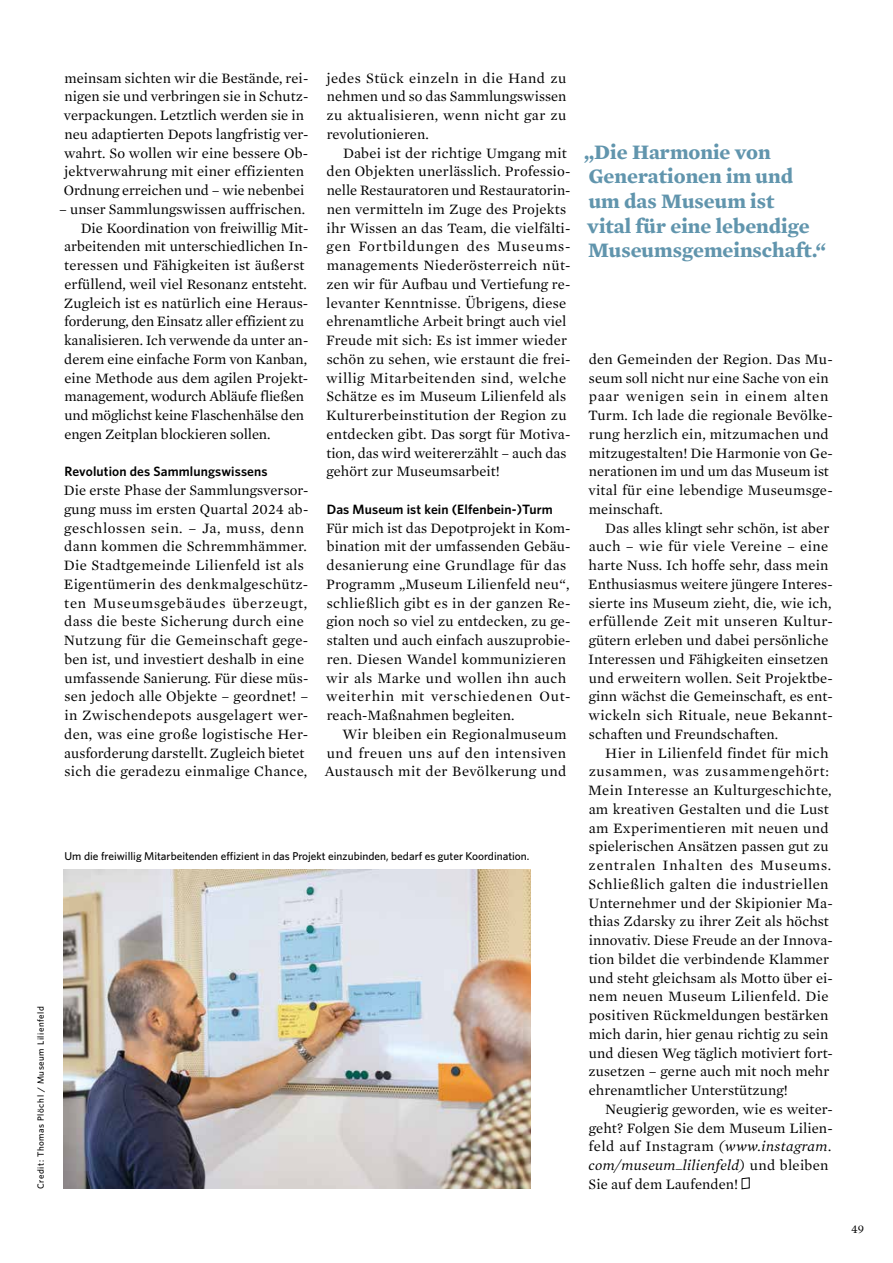
<style>
.page{position:relative;width:893px;height:1263px;background:#fff}
.page>*{position:absolute;margin:0;border:0;box-sizing:border-box;transform-origin:0 0}
.t1{font:700 21px/24.6px "Mercury Text G1";color:#6195ad}
.t2{font:14.7px/18.8px "Mercury Text G1";letter-spacing:.01em;color:#000}
.t3{font:14.7px "Mercury Text G1";letter-spacing:-.01em;color:#000}
.t4{font:600 13.5px "Whitney";letter-spacing:.01em;color:#000}
.t5{font:12px "Mercury Text G1";color:#000}
.t6{font:500 11.4px "Whitney";color:#000}
.t7{font:500 9px "Whitney";letter-spacing:.06em;color:#000}
.s1{font-style:italic}
</style>
<div class="page">
<svg style="left:741px;top:1177px;width:9px;height:13px"></svg>
<img style="left:64px;top:870px;width:467px;height:319px">
<p class="t7" style="left:35px;top:1189px;width:184px;rotate:-90deg">Credit: Thomas Plöchl / Museum Lilienfeld</p>
<p class="t2" style="left:64px;top:68px;width:246px">meinsam sichten wir die Bestände, rei&shy;nigen sie und verbringen sie in Schutz&shy;verpackungen. Letztlich werden sie in neu adaptierten Depots langfristig ver&shy;wahrt. So wollen wir eine bessere Ob&shy;jektverwahrung mit einer effizienten Ordnung erreichen und – wie nebenbei</p>
<p class="t2" style="left:59px;top:199px;width:248px">– unser Sammlungswissen auffrischen.</p>
<p class="t2" style="left:81px;top:218px;width:229px">Die Koordination von freiwillig Mit-</p>
<p class="t2" style="left:64px;top:236px;width:246px">arbeitenden mit unterschiedlichen In-</p>
<p class="t2" style="left:64px;top:255px;width:242px">teressen und Fähigkeiten ist äußerst</p>
<p class="t2" style="left:64px;top:274px;width:244px">erfüllend, weil viel Resonanz entsteht.</p>
<p class="t2" style="left:64px;top:293px;width:246px">Zugleich ist es natürlich eine Heraus-</p>
<p class="t3" style="left:64px;top:311px;width:242px">forderung, den Einsatz aller effizient zu</p>
<p class="t2" style="left:64px;top:330px;width:246px">kanalisieren. Ich verwende da unter an-</p>
<p class="t2" style="left:64px;top:349px;width:244px">derem eine einfache Form von Kanban,</p>
<p class="t2" style="left:64px;top:368px;width:245px">eine Methode aus dem agilen Projekt-</p>
<p class="t2" style="left:64px;top:386px;width:241px">management, wodurch Abläufe fließen</p>
<p class="t2" style="left:64px;top:405px;width:241px">und möglichst keine Flaschenhälse den</p>
<p class="t2" style="left:64px;top:424px;width:208px">engen Zeitplan blockieren sollen.</p>
<p class="t4" style="left:65px;top:463px;width:205px">Revolution des Sammlungswissens</p>
<p class="t2" style="left:64px;top:480px;width:246px">Die erste Phase der Sammlungsversor&shy;gung muss im ersten Quartal 2024 ab&shy;geschlossen sein. – Ja, muss, denn dann kommen die Schremmhämmer.<br>Die Stadtgemeinde Lilienfeld ist als Eigentümerin des denkmalgeschütz&shy;ten Museumsgebäudes überzeugt, dass die beste Sicherung durch eine Nutzung für die Gemeinschaft gege&shy;ben ist, und investiert deshalb in eine umfassende Sanierung. Für diese müs&shy;sen jedoch alle Objekte – geordnet! – in Zwischendepots ausgelagert wer&shy;den, was eine große logistische Her&shy;ausforderung darstellt. Zugleich bietet sich die geradezu einmalige Chance,</p>
<p class="t2" style="left:326px;top:68px;width:242px;text-align:justify">jedes Stück einzeln in die Hand zu nehmen und so das Sammlungswissen zu aktualisieren, wenn nicht gar zu revolutionieren.</p>
<p class="t2" style="left:326px;top:143px;width:246px;text-indent:17px">Dabei ist der richtige Umgang mit den Objekten unerlässlich. Professio&shy;nelle Restauratoren und Restauratorin&shy;nen vermitteln im Zuge des Projekts ihr Wissen an das Team, die vielfälti&shy;gen Fortbildungen des Museums&shy;managements Niederösterreich nüt&shy;zen wir für Aufbau und Vertiefung re&shy;levanter Kenntnisse. Übrigens, diese ehrenamtliche Arbeit bringt auch viel Freude mit sich: Es ist immer wieder schön zu sehen, wie erstaunt die frei&shy;willig Mitarbeitenden sind, welche Schätze es im Museum Lilienfeld als Kulturerbeinstitution der Region zu entdecken gibt. Das sorgt für Motiva&shy;tion, das wird weitererzählt – auch das gehört zur Museumsarbeit!</p>
<p class="t4" style="left:327px;top:500px;width:227px">Das Museum ist kein (Elfenbein-)Turm</p>
<p class="t2" style="left:326px;top:518px;width:246px">Für mich ist das Depotprojekt in Kom&shy;bination mit der umfassenden Gebäu&shy;desanierung eine Grundlage für das Programm „Museum Lilienfeld neu“, schließlich gibt es in der ganzen Re&shy;gion noch so viel zu entdecken, zu ge&shy;stalten und auch einfach auszuprobie&shy;ren. Diesen Wandel kommunizieren wir als Marke und wollen ihn auch weiterhin mit verschiedenen Out&shy;reach-Maßnahmen begleiten.</p>
<p class="t2" style="left:325px;top:724px;width:243px;text-align:justify;text-indent:18px">Wir bleiben ein Regionalmuseum und freuen uns auf den intensiven Austausch mit der Bevölkerung und</p>
<p class="t6" style="left:65px;top:849px;width:466px">Um die freiwillig Mitarbeitenden effizient in das Projekt einzubinden, bedarf es guter Koordination.</p>
<h1 class="t1" style="left:584px;top:138px;width:243px">„Die Harmonie von<br>Generationen im und<br>um das Museum ist<br>vital für eine lebendige<br>Museumsgemeinschaft.“</h1>
<p class="t2" style="left:588px;top:349px;width:246px">den Gemeinden der Region. Das Mu&shy;seum soll nicht nur eine Sache von ein paar wenigen sein in einem alten<br>Turm. Ich lade die regionale Bevölke&shy;rung herzlich ein, mitzumachen und mitzugestalten! Die Harmonie von Ge&shy;nerationen im und um das Museum ist vital für eine lebendige Museumsge&shy;meinschaft.</p>
<p class="t2" style="left:588px;top:518px;width:246px;text-indent:17px">Das alles klingt sehr schön, ist aber auch – wie für viele Vereine – eine harte Nuss. Ich hoffe sehr, dass mein Enthusiasmus weitere jüngere Interes&shy;sierte ins Museum zieht, die, wie ich, erfüllende Zeit mit unseren Kultur&shy;gütern erleben und dabei persönliche Interessen und Fähigkeiten einsetzen und erweitern wollen. Seit Projektbe&shy;ginn wächst die Gemeinschaft, es ent&shy;wickeln sich Rituale, neue Bekannt&shy;schaften und Freundschaften.</p>
<p class="t2" style="left:588px;top:743px;width:246px;text-indent:17px">Hier in Lilienfeld findet für mich zusammen, was zusammengehört:<br>Mein Interesse an Kulturgeschichte, am kreativen Gestalten und die Lust am Experimentieren mit neuen und spielerischen Ansätzen passen gut zu zentralen Inhalten des Museums.<br>Schließlich galten die industriellen Unternehmer und der Skipionier Ma&shy;thias Zdarsky zu ihrer Zeit als höchst innovativ. Diese Freude an der Innova&shy;tion bildet die verbindende Klammer und steht gleichsam als Motto über ei&shy;nem neuen Museum Lilienfeld. Die positiven Rückmeldungen bestärken mich darin, hier genau richtig zu sein und diesen Weg täglich motiviert fort&shy;zusetzen – gerne auch mit noch mehr ehrenamtlicher Unterstützung!</p>
<p class="t2" style="left:588px;top:1099px;width:246px;text-indent:17px">Neugierig geworden, wie es weiter&shy;geht? Folgen Sie dem Museum Lilien&shy;feld auf Instagram <span class="s1">(www.instagram. com/museum_lilienfeld)</span> und bleiben Sie auf dem Laufenden!</p>
<p class="t5" style="left:851px;top:1220px;width:14px">49</p>
</div>
